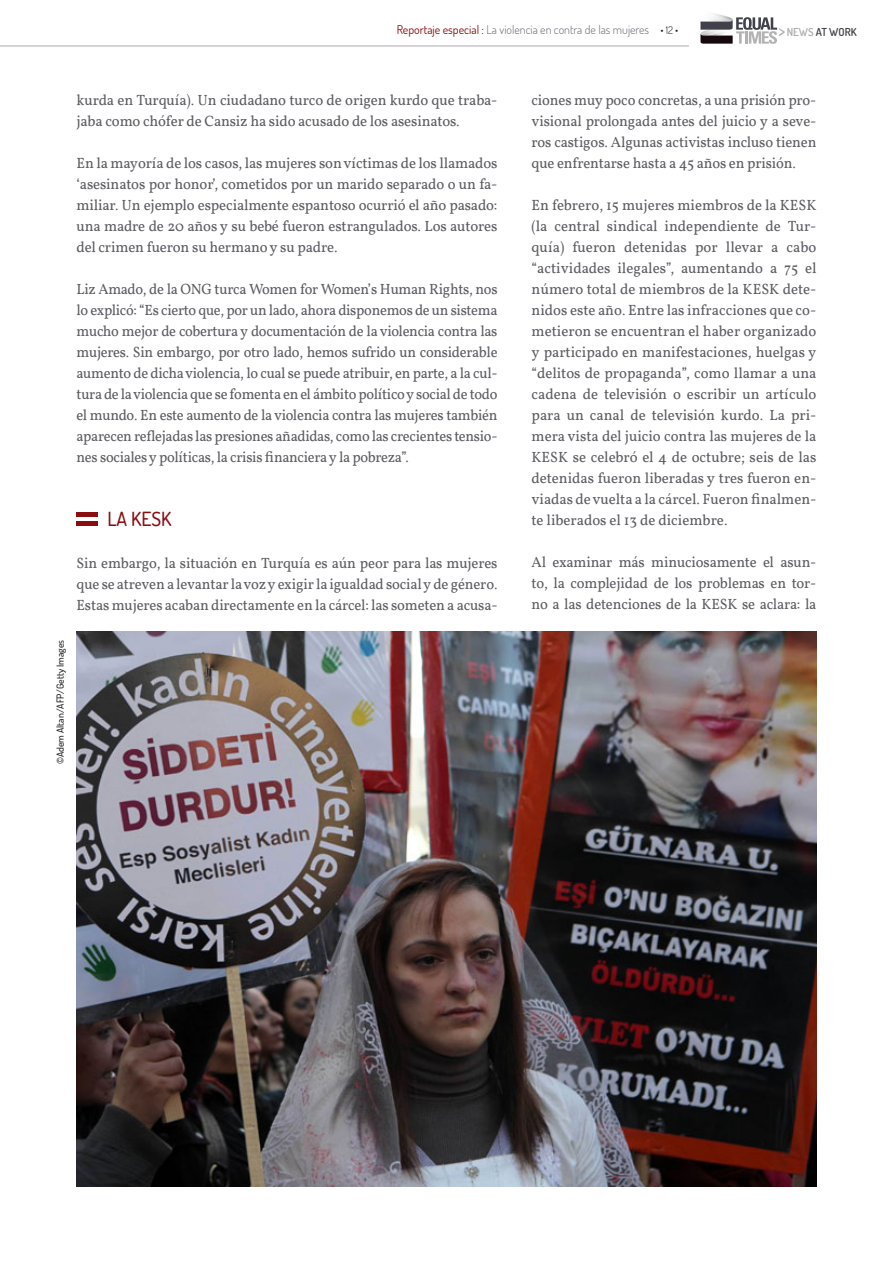
<style>
.page{position:relative;width:893px;height:1263px;background:#fff}
.page>*{position:absolute;margin:0;border:0;box-sizing:border-box;transform-origin:0 0}
.t1{font:500 19.5px "Dosis";color:#8b0d10}
.t2{font:15px/21px "Vollkorn";letter-spacing:-.01em;color:#5c5c62;text-align:justify}
.t3{font:300 12px "Dosis";color:#6c6b75}
.t4{font:600 10.95px "Dosis";color:#444249}
.t5{font:500 9.75px "Dosis";color:#231f20}
.s1{font-weight:400;color:#8b0d10}
.s2{font-size:10.5px;color:#231f20}
.s3{font-weight:500;font-size:17.85px;color:#acafb1}
.s4{color:#acafb1}
</style>
<div class="page">
<hr style="left:0;top:46px;width:689px;height:1px;background:#aba7ad">
<img style="left:714px;top:13px;width:14px;height:4px">
<img style="left:714px;top:15px;width:10px;height:2px">
<svg style="left:700px;top:17px;width:77px;height:27px"></svg>
<hr style="left:77px;top:512px;width:21px;height:4px;background:#8b0d10">
<div style="left:77px;top:521px;width:21px;height:5px;background:#8b0d10"></div>
<img style="left:77px;top:631px;width:739px;height:555px">
<p class="t3" style="left:397px;top:22px;width:283px"><span class="s1">Reportaje especial :</span> La violencia en contra de las mujeres <span class="s2">• 12 •</span></p>
<p class="t4" style="left:778px;top:25px;width:80px"><span class="s3">&gt;</span> <span class="s4">NEWS</span> AT WORK</p>
<p class="t2" style="left:77px;top:89px;width:422px">kurda en Turquía). Un ciudadano turco de origen kurdo que traba&shy;jaba como chófer de Cansiz ha sido acusado de los asesinatos.</p>
<p class="t2" style="left:77px;top:153px;width:422px">En la mayoría de los casos, las mujeres son víctimas de los llamados ‘asesinatos por honor’, cometidos por un marido separado o un fa&shy;miliar. Un ejemplo especialmente espantoso ocurrió el año pasado: una madre de 20 años y su bebé fueron estrangulados. Los autores del crimen fueron su hermano y su padre.</p>
<p class="t2" style="left:77px;top:279px;width:423px">Liz Amado, de la ONG turca Women for Women’s Human Rights, nos lo explicó: “Es cierto que, por un lado, ahora disponemos de un sistema mucho mejor de cobertura y documentación de la violencia contra las mujeres. Sin embargo, por otro lado, hemos sufrido un considerable aumento de dicha violencia, lo cual se puede atribuir, en parte, a la cul&shy;tura de la violencia que se fomenta en el ámbito político y social de todo el mundo. En este aumento de la violencia contra las mujeres también aparecen reflejadas las presiones añadidas, como las crecientes tensio&shy;nes sociales y políticas, la crisis financiera y la pobreza”.</p>
<p class="t5" style="left:54px;top:764px;width:126px;rotate:-90deg">©Adem Altan/AFP/Getty Images</p>
<h1 class="t1" style="left:107px;top:506px;width:66px">LA KESK</h1>
<p class="t2" style="left:77px;top:553px;width:422px">Sin embargo, la situación en Turquía es aún peor para las mujeres que se atreven a levantar la voz y exigir la igualdad social y de género.<br>Estas mujeres acaban directamente en la cárcel: las someten a acusa-</p>
<p class="t2" style="left:531px;top:89px;width:286px">ciones muy poco concretas, a una prisión pro&shy;visional prolongada antes del juicio y a seve&shy;ros castigos. Algunas activistas incluso tienen que enfrentarse hasta a 45 años en prisión.</p>
<p class="t2" style="left:531px;top:195px;width:286px">En febrero, 15 mujeres miembros de la KESK (la central sindical independiente de Tur&shy;quía) fueron detenidas por llevar a cabo “actividades ilegales”, aumentando a 75 el número total de miembros de la KESK dete&shy;nidos este año. Entre las infracciones que co&shy;metieron se encuentran el haber organizado y participado en manifestaciones, huelgas y “delitos de propaganda”, como llamar a una cadena de televisión o escribir un artículo para un canal de televisión kurdo. La pri&shy;mera vista del juicio contra las mujeres de la KESK se celebró el 4 de octubre; seis de las detenidas fueron liberadas y tres fueron en&shy;viadas de vuelta a la cárcel. Fueron finalmen&shy;te liberados el 13 de diciembre.</p>
<p class="t2" style="left:531px;top:552px;width:286px">Al examinar más minuciosamente el asun&shy;to, la complejidad de los problemas en tor&shy;no a las detenciones de la KESK se aclara: la</p>
</div>
